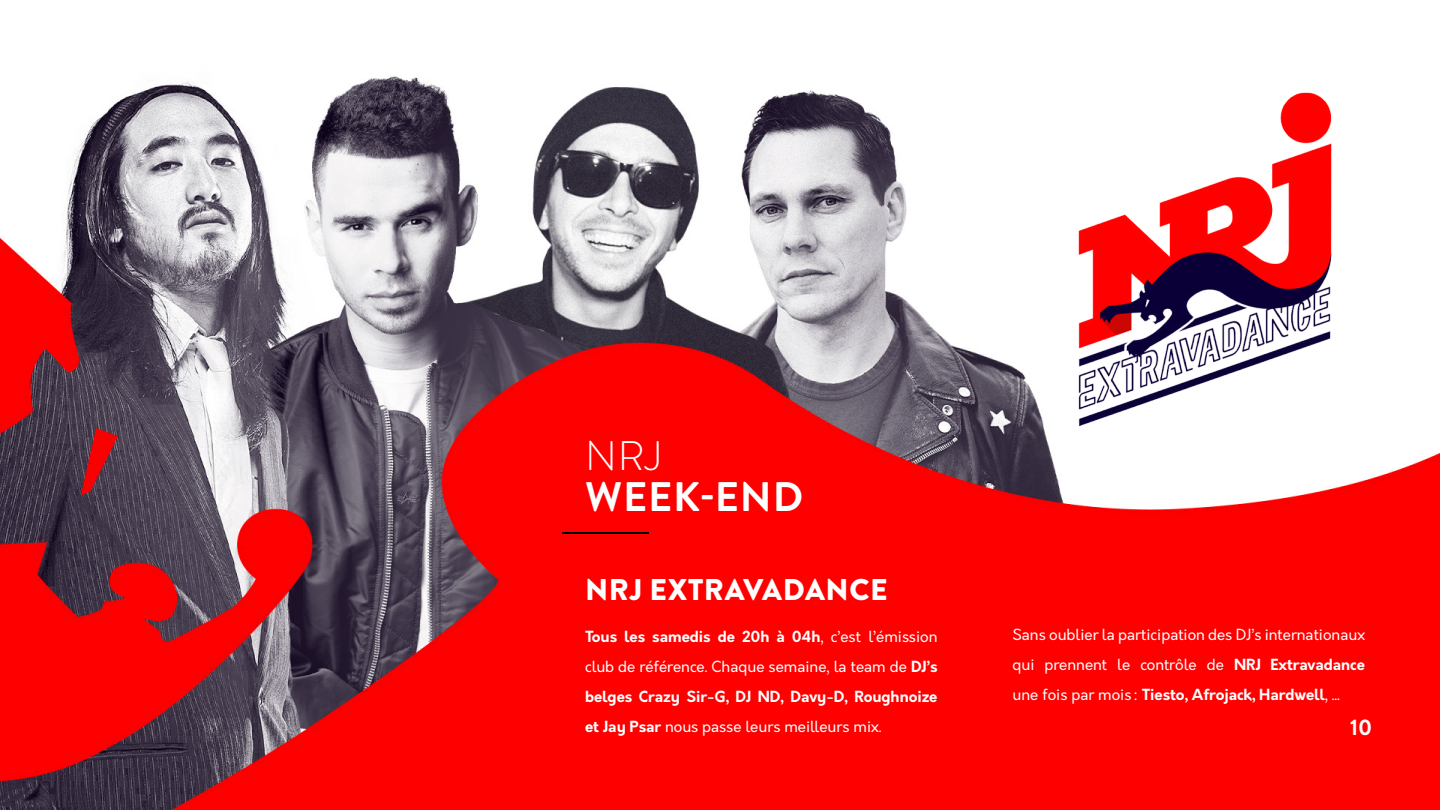
<style>
.page{position:relative;width:1440px;height:810px;background:#fff}
.page>*{position:absolute;margin:0;border:0;box-sizing:border-box;transform-origin:0 0}
.t1{font:700 41.25px "Brandon Grotesque";letter-spacing:.02em;color:#fff}
.t2{font:300 41.25px "Brandon Grotesque";color:#fff}
.t3{font:900 30px "Brandon Grotesque";letter-spacing:.02em;color:#fff}
.t4{font:700 22.5px "Brandon Grotesque";color:#fff}
.t5{font:15px/30px "Orkney";color:#fff;text-align:justify}
.s1{font-weight:700}
</style>
<div class="page">
<img style="left:0;top:76px;width:1440px;height:734px">
<hr style="left:562px;top:532px;width:86px;height:2px;background:#000">
<img style="left:990px;top:76px;width:434px;height:382px">
<h1 class="t2" style="left:585px;top:427px;width:78px">NRJ</h1>
<h1 class="t1" style="left:585px;top:468px;width:219px">WEEK-END</h1>
<h2 class="t3" style="left:585px;top:568px;width:304px">NRJ EXTRAVADANCE</h2>
<p class="t5" style="left:585px;top:622px;width:354px"><span class="s1">Tous les samedis de 20h à 04h</span>, c’est l’émission club de référence. Chaque semaine, la team de <span class="s1">DJ’s belges Crazy Sir-G, DJ ND, Davy-D, Roughnoize et Jay Psar</span> nous passe leurs meilleurs mix.</p>
<p class="t5" style="left:1012px;top:620px;width:354px">Sans oublier la participation des DJ’s internationaux qui prennent le contrôle de <span class="s1">NRJ Extravadance </span>une fois par mois : <span class="s1">Tiesto, Afrojack, Hardwell</span>, ...</p>
<h3 class="t4" style="left:1350px;top:712px;width:24px">10</h3>
</div>
